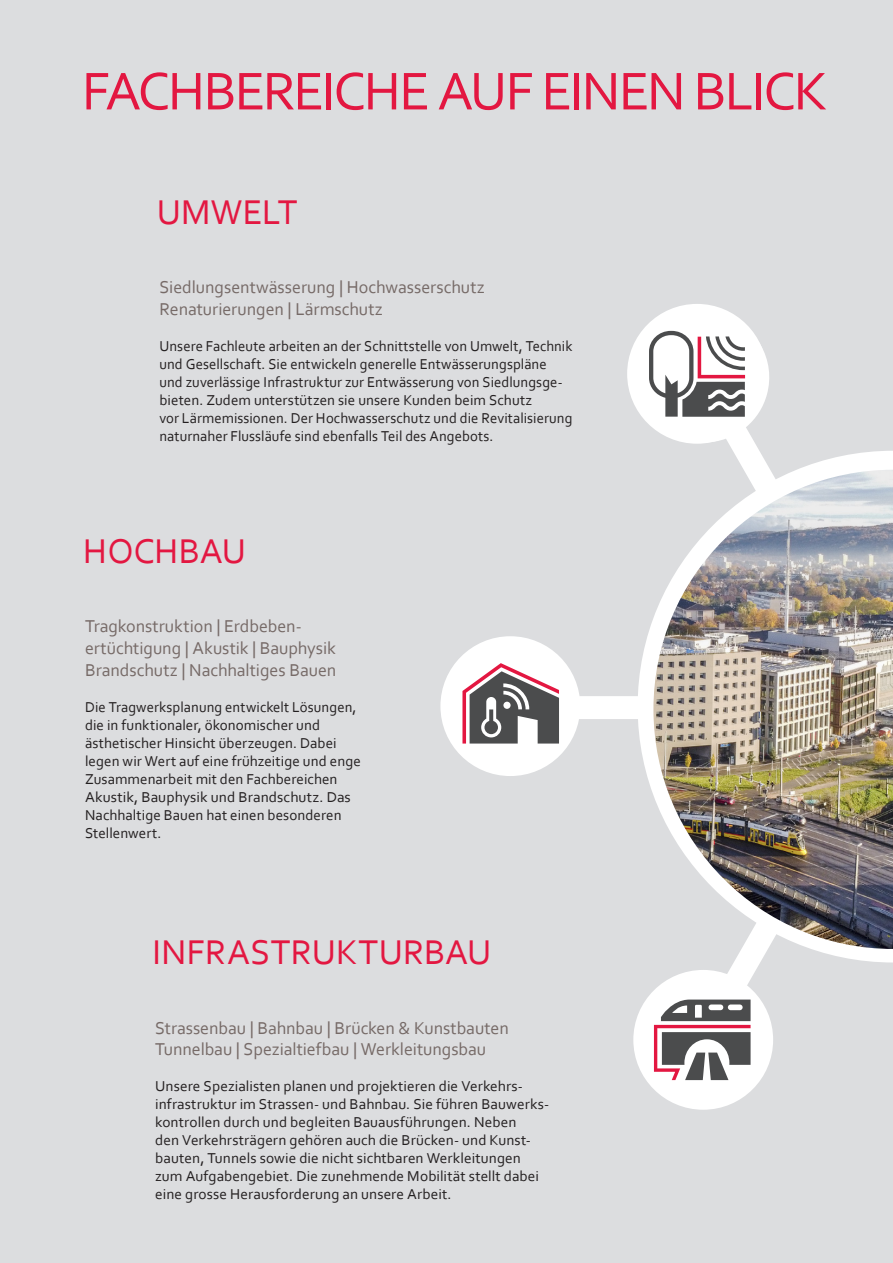
<style>
.page{position:relative;width:893px;height:1263px;background:#dcdddf}
.page>*{position:absolute;margin:0;border:0;box-sizing:border-box;transform-origin:0 0}
.t1{font:55.65px "Corbel";letter-spacing:-.04em;color:#e31741}
.t2{font:36px "Corbel";letter-spacing:.005em;color:#e31741}
.t3{font:18px/21.6px "Corbel";letter-spacing:-.005em;color:#766a67}
.t4{font:15px/18px "Corbel";letter-spacing:.005em;color:#231f20}
</style>
<div class="page">
<svg style="left:646px;top:451px;width:247px;height:511px"></svg>
<div style="left:627px;top:304px;width:140px;height:140px;background:#fff;border-radius:50%"></div>
<svg style="left:630px;top:312px;width:150px;height:186px"></svg>
<div style="left:440px;top:636px;width:140px;height:140px;background:#fff;border-radius:50%"></div>
<svg style="left:447px;top:642px;width:200px;height:131px"></svg>
<svg style="left:633px;top:915px;width:148px;height:188px"></svg>
<img style="left:653px;top:470px;width:240px;height:479px">
<h1 class="t1" style="left:82px;top:57px;width:747px">FACHBEREICHE AUF EINEN BLICK</h1>
<h2 class="t2" style="left:157px;top:189px;width:143px">UMWELT</h2>
<p class="t3" style="left:159px;top:276px;width:327px">Siedlungsentwässerung | Hochwasserschutz<br>Renaturierungen | Lärmschutz</p>
<p class="t4" style="left:159px;top:336px;width:415px">Unsere Fachleute arbeiten an der Schnittstelle von Umwelt, Technik und Gesellschaft. Sie entwickeln generelle Entwässerungspläne und zuverlässige Infrastruktur zur Entwässerung von Siedlungsge&shy;bieten. Zudem unterstützen sie unsere Kunden beim Schutz<br>vor Lärmemissionen. Der Hochwasserschutz und die Revitalisierung naturnaher Flussläufe sind ebenfalls Teil des Angebots.</p>
<h2 class="t2" style="left:83px;top:529px;width:164px">HOCHBAU</h2>
<p class="t3" style="left:85px;top:615px;width:253px">Tragkonstruktion | Erdbeben&shy;ertüchtigung | Akustik | Bauphysik<br>Brandschutz | Nachhaltiges Bauen</p>
<p class="t4" style="left:85px;top:697px;width:277px">Die Tragwerksplanung entwickelt Lösungen, die in funktionaler, ökonomischer und ästhetischer Hinsicht überzeugen. Dabei legen wir Wert auf eine frühzeitige und enge Zusammenarbeit mit den Fachbereichen Akustik, Bauphysik und Brandschutz. Das Nachhaltige Bauen hat einen besonderen Stellenwert.</p>
<h2 class="t2" style="left:152px;top:930px;width:340px">INFRASTRUKTURBAU</h2>
<p class="t3" style="left:155px;top:1017px;width:355px">Strassenbau | Bahnbau | Brücken &amp; Kunstbauten<br>Tunnelbau | Spezialtiefbau | Werkleitungsbau</p>
<p class="t4" style="left:155px;top:1077px;width:396px">Unsere Spezialisten planen und projektieren die Verkehrs&shy;infrastruktur im Strassen- und Bahnbau. Sie führen Bauwerks&shy;kontrollen durch und begleiten Bauausführungen. Neben<br>den Verkehrsträgern gehören auch die Brücken- und Kunst&shy;bauten, Tunnels sowie die nicht sichtbaren Werkleitungen zum Aufgabengebiet. Die zunehmende Mobilität stellt dabei eine grosse Herausforderung an unsere Arbeit.</p>
</div>
